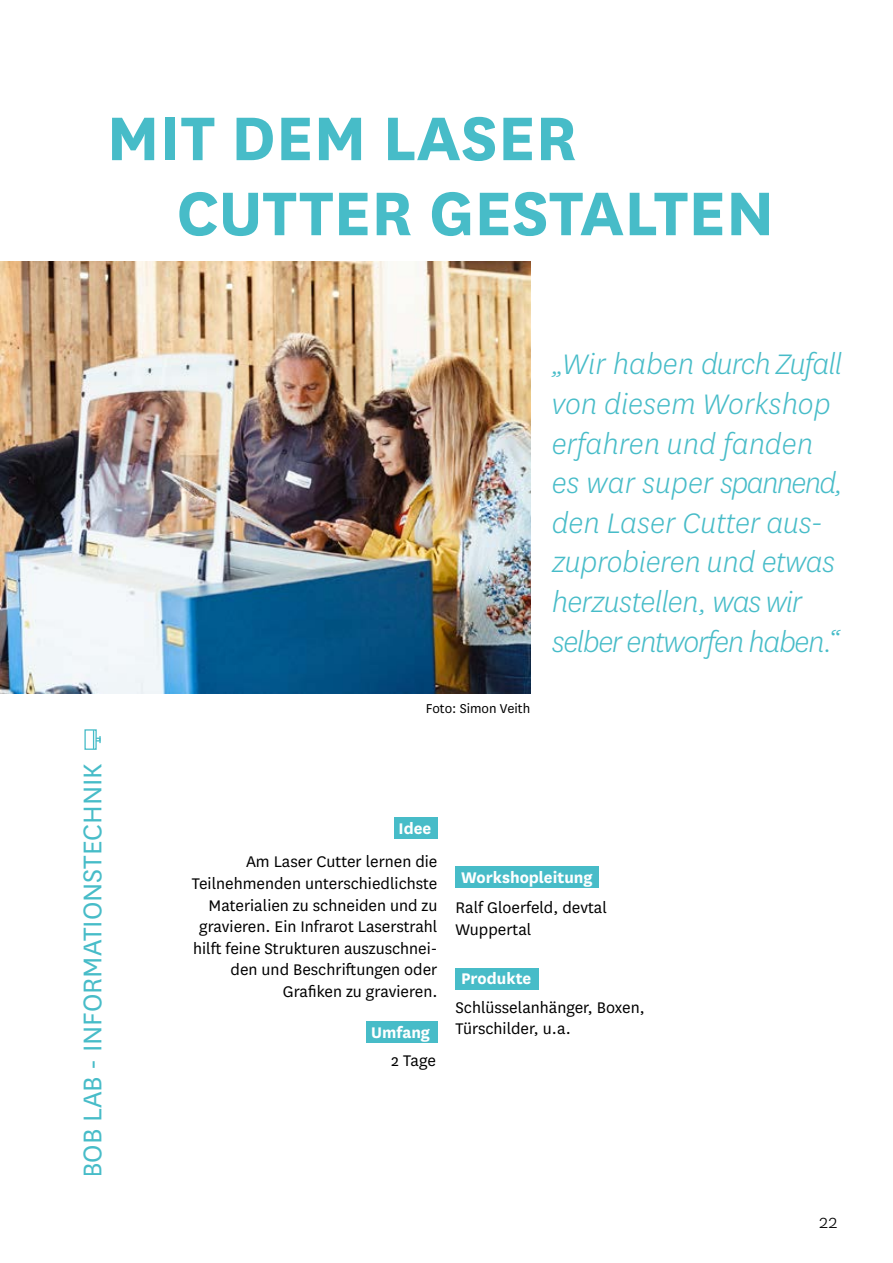
<style>
.page{position:relative;width:893px;height:1263px;background:#fff}
.page>*{position:absolute;margin:0;border:0;box-sizing:border-box;transform-origin:0 0}
.t1{font:700 72px/75px "National";color:#47bcc8}
.t2{font:italic 300 33px/39.6px "National";letter-spacing:-.01em;color:#47bcc8}
.t3{font:30px "National";color:#47bcc8}
.t4{font:300 21px "National";color:#000}
.t5{font:18px/21.6px "National";color:#000}
.t6{font:700 18px "National";color:#fff}
.t7{font:15px "National";color:#000}
</style>
<div class="page">
<div style="left:455px;top:866px;width:144px;height:22px;background:#47bcc8"></div>
<div style="left:455px;top:968px;width:84px;height:22px;background:#47bcc8"></div>
<div style="left:394px;top:817px;width:43px;height:22px;background:#47bcc8"></div>
<img style="left:1px;top:261px;width:529px;height:432px">
<svg style="left:84px;top:729px;width:17px;height:21px"></svg>
<div style="left:366px;top:1022px;width:71px;height:21px;background:#47bcc8"></div>
<h1 class="t1" style="left:176px;top:95px;width:600px;text-indent:-70px">MIT DEM LASER<br>CUTTER GESTALTEN</h1>
<h3 class="t3" style="left:73px;top:1178px;width:416px;rotate:-90deg">BOB LAB - INFORMATIONSTECHNIK</h3>
<p class="t7" style="left:426px;top:698px;width:106px">Foto: Simon Veith</p>
<h2 class="t2" style="left:552px;top:344px;width:293px">„Wir haben durch Zufall von diesem Workshop erfahren und fanden es war super spannend, den Laser Cutter aus&shy;zuprobieren und etwas herzustellen, was wir selber entworfen haben.“</h2>
<p class="t6" style="left:398px;top:816px;width:34px">Idee</p>
<p class="t5" style="left:192px;top:850px;width:247px;text-align:right">Am Laser Cutter lernen die<br>Teilnehmenden unterschiedlichste<br>Materialien zu schneiden und zu gravieren. Ein Infrarot Laserstrahl hilft feine Strukturen auszuschnei&shy;den und Beschriftungen oder<br>Grafiken zu gravieren.</p>
<p class="t6" style="left:371px;top:1019px;width:60px">Umfang</p>
<p class="t5" style="left:391px;top:1049px;width:46px">2 Tage</p>
<p class="t6" style="left:461px;top:864px;width:133px">Workshopleitung</p>
<p class="t5" style="left:455px;top:896px;width:153px">Ralf Gloerfeld, devtal<br>Wuppertal</p>
<p class="t6" style="left:461px;top:966px;width:72px">Produkte</p>
<p class="t5" style="left:455px;top:996px;width:191px">Schlüsselanhänger, Boxen,<br>Türschilder, u.a.</p>
<p class="t4" style="left:819px;top:1208px;width:20px">22</p>
</div>
